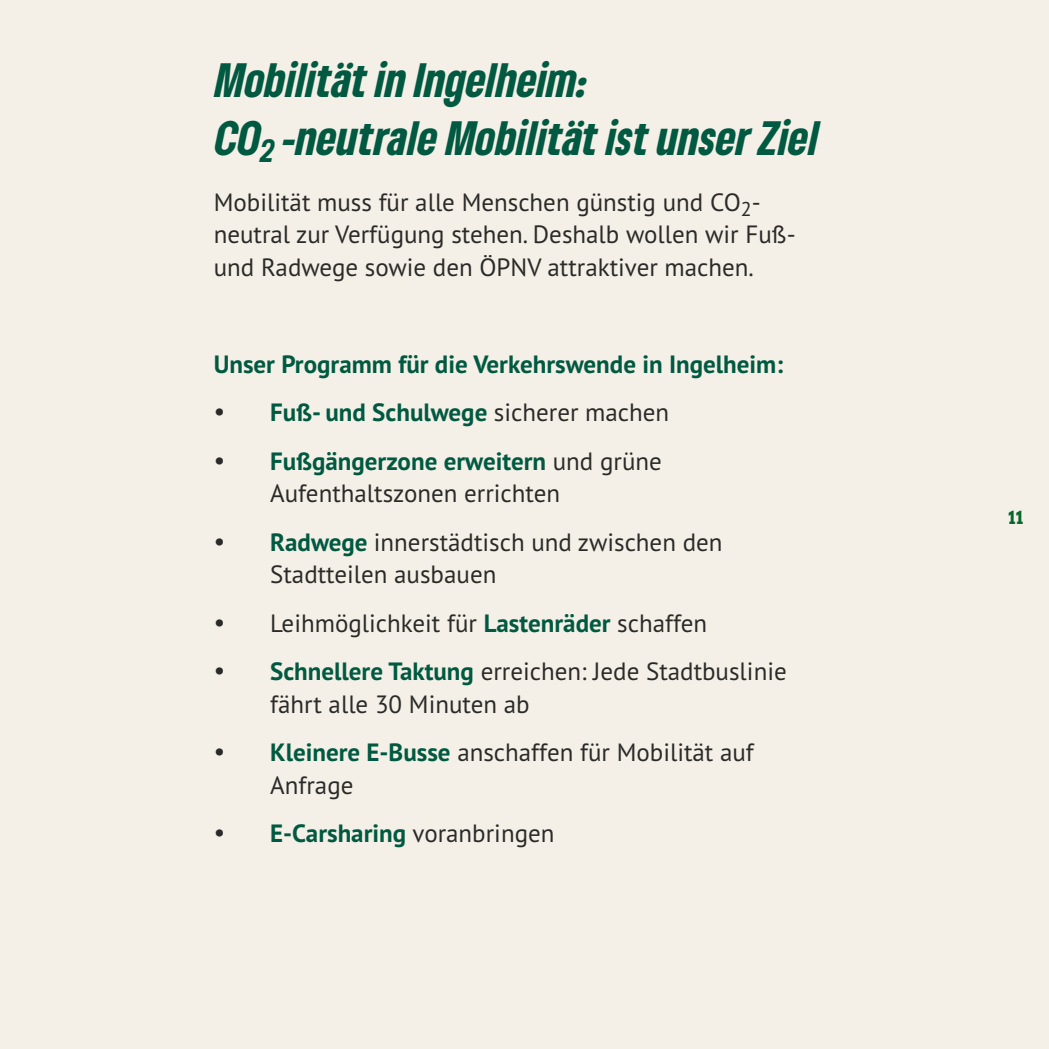
<style>
.page{position:relative;width:1049px;height:1049px;background:#f4f0e7}
.page>*{position:absolute;margin:0;border:0;box-sizing:border-box;transform-origin:0 0}
.t1{font:italic 900 condensed 45px/57.5px "Gruene Type";color:#005940}
.t2{font:italic 900 condensed 30px "Gruene Type";color:#005940}
.t3{font:25px/48.5px "PT Sans";color:#2b2a29}
.t4{font:700 25px/48.5px "PT Sans";color:#005940}
.t5{font:18px "Arvo Gruen";color:#0a672e}
.s1{font-weight:400;color:#2b2a29}
.s2{font-weight:700;color:#005940}
</style>
<div class="page">
<h1 class="t1" style="left:215px;top:50px;width:605px">Mobilität in Ingelheim:<br>CO -neutrale Mobilität ist unser Ziel</h1>
<p class="t2" style="left:261px;top:131px;width:16px">2</p>
<p class="t3" style="left:214px;top:188px;width:583px;line-height:32.2px">Mobilität muss für alle Menschen günstig und CO<sub>2</sub>- neutral zur Verfügung stehen. Deshalb wollen wir Fuß&shy;und Radwege sowie den ÖPNV attraktiver machen.</p>
<p class="t4" style="left:270px;top:342px;width:514px;text-indent:-56px">Unser Programm für die Verkehrswende in Ingelheim:<br>Fuß- und Schulwege <span class="s1">sicherer machen<br></span>Fußgängerzone erweitern <span class="s1">und grüne</span></p>
<p class="t3" style="left:270px;top:472px;width:454px">Aufenthaltszonen errichten<br><span class="s2">Radwege</span> innerstädtisch und zwischen den</p>
<p class="t3" style="left:270px;top:553px;width:518px">Stadtteilen ausbauen<br>Leihmöglichkeit für <span class="s2">Lastenräder</span> schaffen<br><span class="s2">Schnellere Taktung</span> erreichen: Jede Stadtbuslinie</p>
<p class="t3" style="left:270px;top:682px;width:485px">fährt alle 30 Minuten ab<br><span class="s2">Kleinere E-Busse</span> anschaffen für Mobilität auf</p>
<p class="t3" style="left:270px;top:763px;width:286px">Anfrage<br><span class="s2">E-Carsharing</span> voranbringen</p>
<p class="t5" style="left:1008px;top:511px;width:16px">11</p>
</div>
